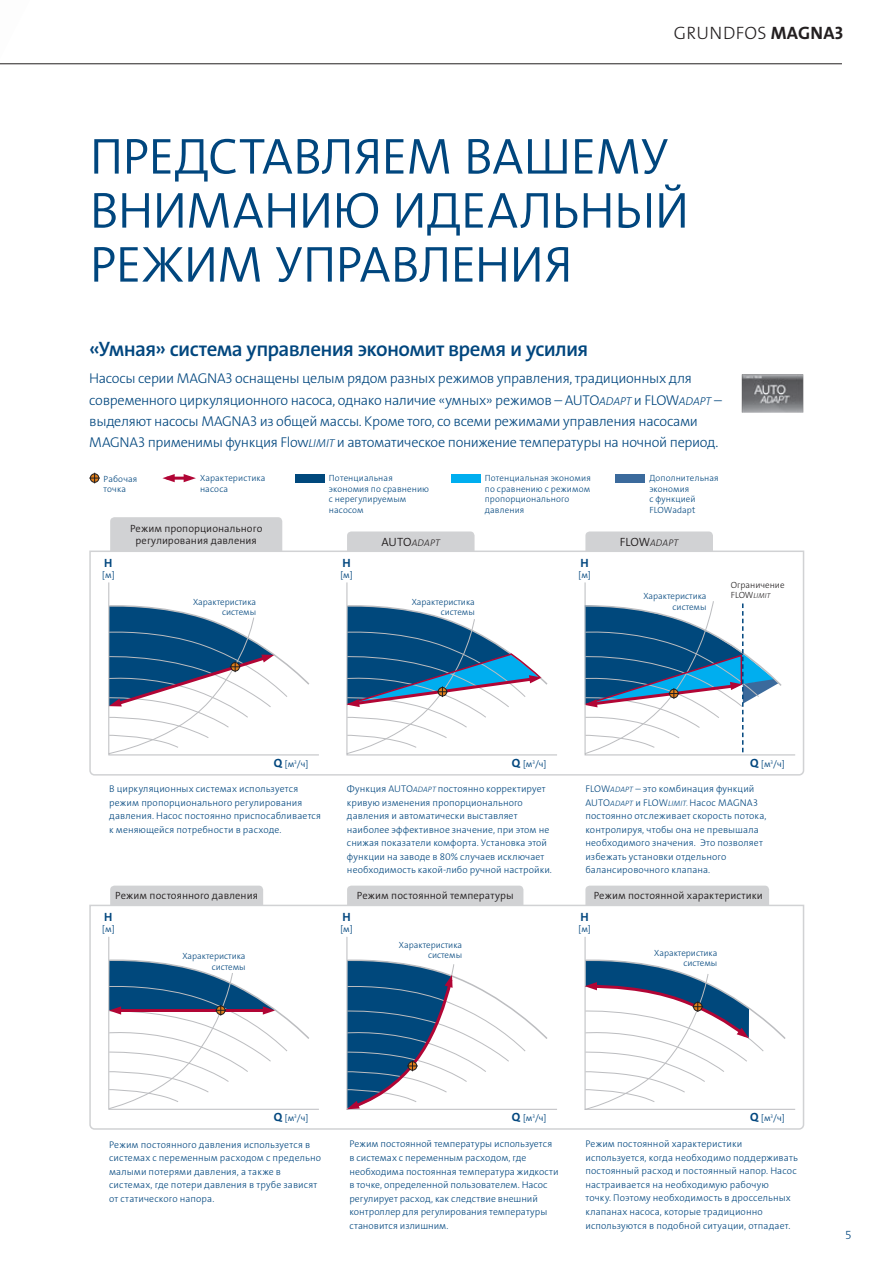
<style>
.page{position:relative;width:893px;height:1263px;background:#fff}
.page>*{position:absolute;margin:0;border:0;box-sizing:border-box;transform-origin:0 0}
.t1{font:51px/54px "Grundfos The Sans V2 OT 4 SL";letter-spacing:-.015em;color:#00467e}
.t2{font:21px "Grundfos The Sans V2 OT 6 SB";letter-spacing:-.03em;color:#00467e}
.t3{font:18px "Grundfos The Sans V2 OT 3 L";letter-spacing:.015em;color:#231f20}
.t4{font:14.25px/21px "Grundfos The Sans V2 OT 3 L";letter-spacing:-.025em;color:#00467e}
.t5{font:12px "Grundfos The Sans V2 OT 7 B";color:#00467e}
.t6{font:12px "Grundfos The Sans V2 OT 3 L";color:#00467e}
.t7{font:10.5px/12px "Grundfos The Sans V2 OT 4 SL";letter-spacing:.01em;color:#231f20;text-align:center}
.t8{font:9.75px/13.5px "Grundfos The Sans V2 OT 3 L";letter-spacing:.01em;color:#00467e}
.t9{font:9.6px "Grundfos The Sans V2 OT 3 L Italic";letter-spacing:.02em;color:#231f20}
.t10{font:9px/10.5px "Grundfos The Sans V2 OT 3 L";letter-spacing:.005em;color:#00467e;text-align:right}
.t11{font:9px "Grundfos The Sans V2 OT 4 SL";color:#00467e}
.t12{font:9px "Grundfos The Sans V2 OT 3 L";color:#231f20}
.t13{font:7.2px "Grundfos The Sans V2 OT 3 L Italic";letter-spacing:.015em;color:#231f20}
.s1{font-family:"Grundfos The Sans V2 OT 7 B"}
.s2{font-family:"Grundfos The Sans V2 OT 3 L Italic";font-size:11.4px}
.s3{font-family:"Grundfos The Sans V2 OT 4 SL";font-size:12px}
.s4{font-family:"Grundfos The Sans V2 OT 3 L";font-size:9px}
.s5{font-family:"Grundfos The Sans V2 OT 7 B";font-size:12px}
.s6{font-family:"Grundfos The Sans V2 OT 3 L Italic";font-size:7.8px}
</style>
<div class="page">
<svg style="left:89px;top:550px;width:716px;height:226px"></svg>
<svg style="left:89px;top:904px;width:716px;height:226px"></svg>
<div style="left:110px;top:517px;width:172px;height:34px;background:#d1d2d4"></div>
<div style="left:110px;top:886px;width:153px;height:19px;background:#d1d2d4"></div>
<div style="left:347px;top:531px;width:128px;height:20px;background:#d1d2d4"></div>
<div style="left:347px;top:886px;width:176px;height:19px;background:#d1d2d4"></div>
<div style="left:585px;top:531px;width:128px;height:20px;background:#d1d2d4"></div>
<div style="left:585px;top:886px;width:184px;height:19px;background:#d1d2d4"></div>
<svg style="left:346px;top:936px;width:212px;height:174px"></svg>
<svg style="left:584px;top:936px;width:212px;height:174px"></svg>
<svg style="left:108px;top:582px;width:212px;height:174px"></svg>
<svg style="left:345px;top:582px;width:213px;height:174px"></svg>
<svg style="left:583px;top:582px;width:213px;height:174px"></svg>
<svg style="left:108px;top:936px;width:212px;height:174px"></svg>
<hr style="left:0;top:63px;width:842px;height:1px;background:#231f20">
<img style="left:742px;top:374px;width:61px;height:39px">
<svg style="left:89px;top:473px;width:11px;height:10px"></svg>
<svg style="left:184px;top:474px;width:12px;height:8px"></svg>
<svg style="left:162px;top:474px;width:13px;height:8px"></svg>
<hr style="left:167px;top:477px;width:19px;height:3px;background:#b10535">
<div style="left:295px;top:474px;width:29px;height:8px;background:#00487c"></div>
<div style="left:451px;top:474px;width:29px;height:8px;background:#00aeef"></div>
<div style="left:615px;top:474px;width:30px;height:8px;background:#3b6a9c"></div>
<img style="left:0;top:63px;width:27px;height:2px">
<h3 class="t3" style="left:674px;top:21px;width:171px">GRUNDFOS <span class="s1">MAGNA3</span></h3>
<h1 class="t1" style="left:90px;top:130px;width:601px">ПРЕДСТАВЛЯЕМ ВАШЕМУ<br>ВНИМАНИЮ ИДЕАЛЬНЫЙ<br>РЕЖИМ УПРАВЛЕНИЯ</h1>
<h2 class="t2" style="left:89px;top:335px;width:501px">«Умная» система управления экономит время и усилия</h2>
<p class="t4" style="left:89px;top:368px;width:634px">НАСОСЫ СЕРИИ MAGNA3 ОСНАЩЕНЫ ЦЕЛЫМ РЯДОМ РАЗНЫХ РЕЖИМОВ УПРАВЛЕНИЯ, ТРАДИЦИОННЫХ ДЛЯ СОВРЕМЕННОГО ЦИРКУЛЯЦИОННОГО НАСОСА, ОДНАКО НАЛИЧИЕ «УМНЫХ» РЕЖИМОВ – AUTO<span class="s2">ADAPT</span> И FLOW<span class="s2">ADAPT</span> – ВЫДЕЛЯЮТ НАСОСЫ MAGNA3 ИЗ ОБЩЕЙ МАССЫ. КРОМЕ ТОГО, СО ВСЕМИ РЕЖИМАМИ УПРАВЛЕНИЯ НАСОСАМИ MAGNA3 ПРИМЕНИМЫ ФУНКЦИЯ FLOW<span class="s2">LIMIT</span> И АВТОМАТИЧЕСКОЕ ПОНИЖЕНИЕ ТЕМПЕРАТУРЫ НА НОЧНОЙ ПЕРИОД.</p>
<p class="t10" style="left:104px;top:473px;width:35px;text-align:left">РАБОЧАЯ<br>ТОЧКА</p>
<p class="t10" style="left:200px;top:473px;width:67px;text-align:left">ХАРАКТЕРИСТИКА<br>НАСОСА</p>
<p class="t10" style="left:329px;top:473px;width:102px;text-align:left">ПОТЕНЦИАЛЬНАЯ<br>ЭКОНОМИЯ ПО СРАВНЕНИЮ<br>С НЕРЕГУЛИРУЕМЫМ<br>НАСОСОМ</p>
<p class="t10" style="left:485px;top:473px;width:108px;text-align:left">ПОТЕНЦИАЛЬНАЯ ЭКОНОМИЯ<br>ПО СРАВНЕНИЮ С РЕЖИМОМ<br>ПРОПОРЦИОНАЛЬНОГО<br>ДАВЛЕНИЯ</p>
<p class="t10" style="left:649px;top:473px;width:71px;text-align:left">ДОПОЛНИТЕЛЬНАЯ<br>ЭКОНОМИЯ<br>С ФУНКЦИЕЙ<br>FLOWADAPT</p>
<p class="t5" style="left:104px;top:555px;width:10px">H</p>
<p class="t11" style="left:102px;top:569px;width:14px">[м]</p>
<p class="t7" style="left:130px;top:523px;width:134px">Режим пропорционального регулирования давления</p>
<p class="t10" style="left:193px;top:596px;width:65px">ХАРАКТЕРИСТИКА<br>СИСТЕМЫ</p>
<p class="t5" style="left:342px;top:555px;width:10px">H</p>
<p class="t11" style="left:340px;top:569px;width:14px">[м]</p>
<p class="t9" style="left:381px;top:536px;width:60px"><span class="s3">aUTO</span>ADAPT</p>
<p class="t9" style="left:620px;top:536px;width:60px"><span class="s3">FLOW</span>ADAPT</p>
<p class="t10" style="left:412px;top:596px;width:65px">ХАРАКТЕРИСТИКА<br>СИСТЕМЫ</p>
<p class="t5" style="left:581px;top:555px;width:10px">H</p>
<p class="t11" style="left:578px;top:569px;width:14px">[м]</p>
<p class="t12" style="left:731px;top:579px;width:55px">ОГРАНИЧЕНИЕ</p>
<p class="t10" style="left:643px;top:591px;width:65px">ХАРАКТЕРИСТИКА</p>
<p class="t13" style="left:731px;top:591px;width:41px"><span class="s4">FLOW</span>LIMIT</p>
<p class="t10" style="left:673px;top:601px;width:35px">СИСТЕМЫ</p>
<p class="t11" style="left:274px;top:758px;width:36px"><span class="s5">Q</span> [м<sup>3</sup>/ч]</p>
<p class="t8" style="left:109px;top:782px;width:214px">В ЦИРКУЛЯЦИОННЫХ СИСТЕМАХ ИСПОЛЬЗУЕТСЯ РЕЖИМ ПРОПОРЦИОНАЛЬНОГО РЕГУЛИРОВАНИЯ ДАВЛЕНИЯ. НАСОС ПОСТОЯННО ПРИСПОСАБЛИВАЕТСЯ К МЕНЯЮЩЕЙСЯ ПОТРЕБНОСТИ В РАСХОДЕ.</p>
<p class="t11" style="left:512px;top:758px;width:36px"><span class="s5">Q</span> [м<sup>3</sup>/ч]</p>
<p class="t8" style="left:347px;top:782px;width:206px">ФУНКЦИЯ AUTO<span class="s6">ADAPT</span> ПОСТОЯННО КОРРЕКТИРУЕТ КРИВУЮ ИЗМЕНЕНИЯ ПРОПОРЦИОНАЛЬНОГО ДАВЛЕНИЯ И АВТОМАТИЧЕСКИ ВЫСТАВЛЯЕТ НАИБОЛЕЕ ЭФФЕКТИВНОЕ ЗНАЧЕНИЕ, ПРИ ЭТОМ НЕ СНИЖАЯ ПОКАЗАТЕЛИ КОМФОРТА. УСТАНОВКА ЭТОЙ ФУНКЦИИ НА ЗАВОДЕ В 80% СЛУЧАЕВ ИСКЛЮЧАЕТ НЕОБХОДИМОСТЬ КАКОЙ-ЛИБО РУЧНОЙ НАСТРОЙКИ.</p>
<p class="t11" style="left:750px;top:758px;width:36px"><span class="s5">Q</span> [м<sup>3</sup>/ч]</p>
<p class="t8" style="left:585px;top:782px;width:183px">FLOW<span class="s6">ADAPT</span> – ЭТО КОМБИНАЦИЯ ФУНКЦИЙ AUTO<span class="s6">ADAPT</span> И FLOW<span class="s6">LIMIT.</span> НАСОС MAGNA3<br>ПОСТОЯННО ОТСЛЕЖИВАЕТ СКОРОСТЬ ПОТОКА, КОНТРОЛИРУЯ, ЧТОБЫ ОНА НЕ ПРЕВЫШАЛА НЕОБХОДИМОГО ЗНАЧЕНИЯ. ЭТО ПОЗВОЛЯЕТ ИЗБЕЖАТЬ УСТАНОВКИ ОТДЕЛЬНОГО БАЛАНСИРОВОЧНОГО КЛАПАНА.</p>
<p class="t7" style="left:115px;top:890px;width:144px">Режим постоянного давления</p>
<p class="t7" style="left:357px;top:890px;width:158px">Режим постоянной температуры</p>
<p class="t7" style="left:594px;top:890px;width:171px">Режим постоянной характеристики</p>
<p class="t5" style="left:104px;top:909px;width:10px">H</p>
<p class="t11" style="left:102px;top:923px;width:14px">[м]</p>
<p class="t10" style="left:182px;top:951px;width:65px">ХАРАКТЕРИСТИКА<br>СИСТЕМЫ</p>
<p class="t5" style="left:342px;top:909px;width:10px">H</p>
<p class="t11" style="left:340px;top:923px;width:14px">[м]</p>
<p class="t10" style="left:399px;top:940px;width:65px">ХАРАКТЕРИСТИКА<br>СИСТЕМЫ</p>
<p class="t5" style="left:581px;top:909px;width:10px">H</p>
<p class="t11" style="left:578px;top:923px;width:14px">[м]</p>
<p class="t10" style="left:654px;top:947px;width:65px">ХАРАКТЕРИСТИКА<br>СИСТЕМЫ</p>
<p class="t11" style="left:274px;top:1112px;width:36px"><span class="s5">Q</span> [м<sup>3</sup>/ч]</p>
<p class="t8" style="left:109px;top:1137px;width:213px">РЕЖИМ ПОСТОЯННОГО ДАВЛЕНИЯ ИСПОЛЬЗУЕТСЯ В СИСТЕМАХ С ПЕРЕМЕННЫМ РАСХОДОМ С ПРЕДЕЛЬНО МАЛЫМИ ПОТЕРЯМИ ДАВЛЕНИЯ, А ТАКЖЕ В СИСТЕМАХ, ГДЕ ПОТЕРИ ДАВЛЕНИЯ В ТРУБЕ ЗАВИСЯТ ОТ СТАТИЧЕСКОГО НАПОРА.</p>
<p class="t11" style="left:512px;top:1112px;width:36px"><span class="s5">Q</span> [м<sup>3</sup>/ч]</p>
<p class="t8" style="left:349px;top:1137px;width:211px">РЕЖИМ ПОСТОЯННОЙ ТЕМПЕРАТУРЫ ИСПОЛЬЗУЕТСЯ В СИСТЕМАХ С ПЕРЕМЕННЫМ РАСХОДОМ, ГДЕ НЕОБХОДИМА ПОСТОЯННАЯ ТЕМПЕРАТУРА ЖИДКОСТИ В ТОЧКЕ, ОПРЕДЕЛЕННОЙ ПОЛЬЗОВАТЕЛЕМ. НАСОС РЕГУЛИРУЕТ РАСХОД, КАК СЛЕДСТВИЕ ВНЕШНИЙ КОНТРОЛЛЕР ДЛЯ РЕГУЛИРОВАНИЯ ТЕМПЕРАТУРЫ СТАНОВИТСЯ ИЗЛИШНИМ.</p>
<p class="t11" style="left:750px;top:1112px;width:36px"><span class="s5">Q</span> [м<sup>3</sup>/ч]</p>
<p class="t8" style="left:585px;top:1137px;width:214px">РЕЖИМ ПОСТОЯННОЙ ХАРАКТЕРИСТИКИ ИСПОЛЬЗУЕТСЯ, КОГДА НЕОБХОДИМО ПОДДЕРЖИВАТЬ ПОСТОЯННЫЙ РАСХОД И ПОСТОЯННЫЙ НАПОР. НАСОС НАСТРАИВАЕТСЯ НА НЕОБХОДИМУЮ РАБОЧУЮ<br>ТОЧКУ. ПОЭТОМУ НЕОБХОДИМОСТЬ В ДРОССЕЛЬНЫХ КЛАПАНАХ НАСОСА, КОТОРЫЕ ТРАДИЦИОННО ИСПОЛЬЗУЮТСЯ В ПОДОБНОЙ СИТУАЦИИ, ОТПАДАЕТ.</p>
<p class="t6" style="left:845px;top:1228px;width:8px">5</p>
</div>
